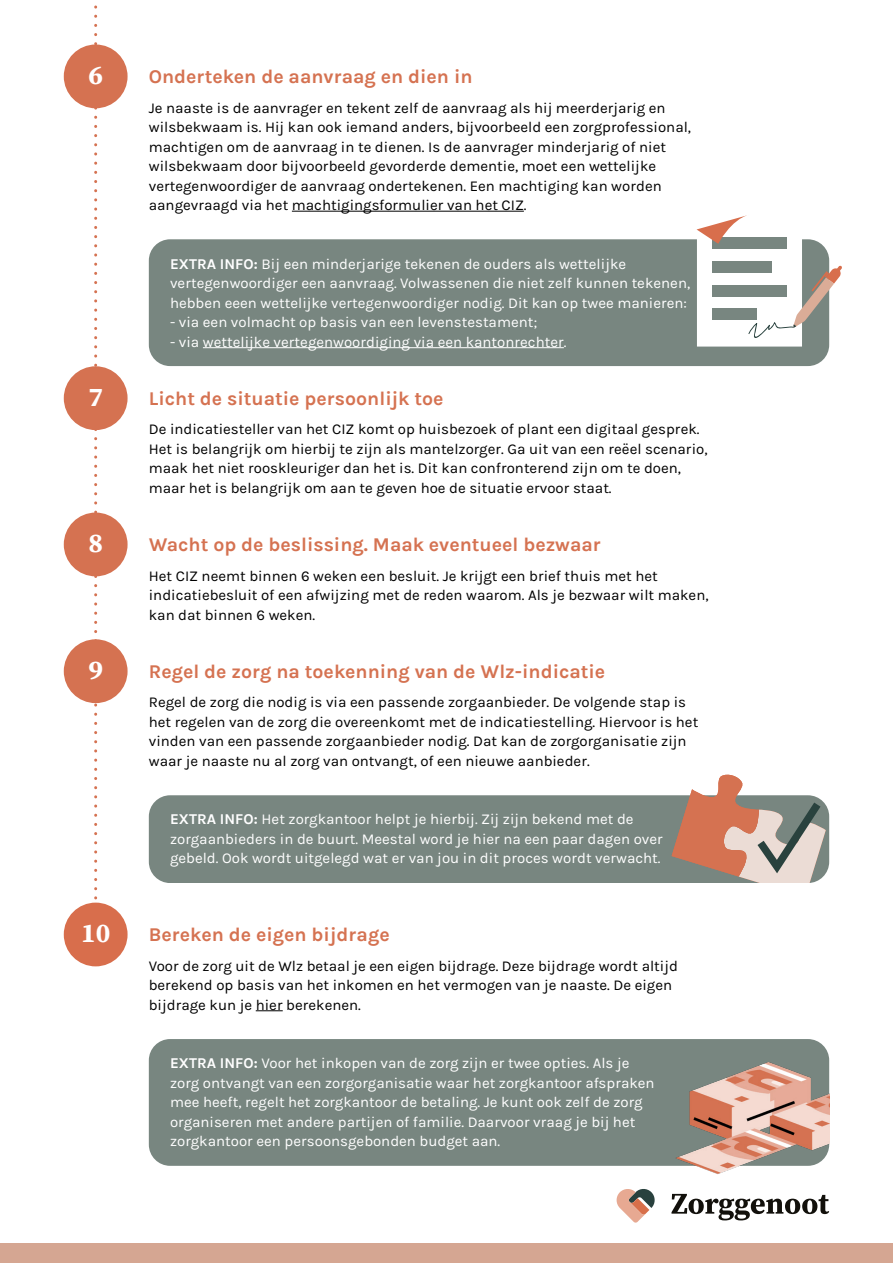
<style>
.page{position:relative;width:893px;height:1263px;background:#fff}
.page>*{position:absolute;margin:0;border:0;box-sizing:border-box;transform-origin:0 0}
.t1{font:27px "Source Serif Variable";color:#fff}
.t2{font:700 19.5px "Karla";color:#d57251}
.t3{font:15px/19.5px "Karla";color:#000}
.t4{font:15px/19.5px "Karla";color:#fff}
.s1{font-weight:700}
</style>
<div class="page">
<div style="left:0;top:1244px;width:893px;height:19px;background:#d5a692"></div>
<svg style="left:94px;top:5px;width:3px;height:895px"></svg>
<div style="left:149px;top:795px;width:680px;height:88px;background:#788680;border-radius:21px"></div>
<div style="left:149px;top:239px;width:680px;height:127px;background:#788680;border-radius:21px"></div>
<div style="left:149px;top:1039px;width:680px;height:127px;background:#788680;border-radius:21px"></div>
<hr style="left:292px;top:211px;width:232px;height:1px;background:#000">
<hr style="left:203px;top:347px;width:361px;height:1px;background:#fff">
<svg style="left:256px;top:1010px;width:27px;height:1px"></svg>
<div style="left:64px;top:44px;width:64px;height:64px;background:#d57251;border-radius:50%"></div>
<div style="left:64px;top:366px;width:64px;height:64px;background:#d57251;border-radius:50%"></div>
<div style="left:64px;top:512px;width:64px;height:64px;background:#d57251;border-radius:50%"></div>
<div style="left:64px;top:639px;width:64px;height:64px;background:#d57251;border-radius:50%"></div>
<div style="left:64px;top:902px;width:64px;height:64px;background:#d86e4c;border-radius:50%"></div>
<svg style="left:617px;top:1189px;width:38px;height:33px"></svg>
<svg style="left:671px;top:1194px;width:158px;height:26px"></svg>
<img style="left:671px;top:1039px;width:158px;height:135px">
<svg style="left:696px;top:215px;width:146px;height:132px"></svg>
<svg style="left:672px;top:774px;width:156px;height:109px"></svg>
<h1 class="t1" style="left:88px;top:57px;width:16px">6</h1>
<h2 class="t2" style="left:149px;top:65px;width:325px">Onderteken de aanvraag en dien in</h2>
<p class="t3" style="left:149px;top:98px;width:544px">Je naaste is de aanvrager en tekent zelf de aanvraag als hij meerderjarig en wilsbekwaam is. Hij kan ook iemand anders, bijvoorbeeld een zorgprofessional, machtigen om de aanvraag in te dienen. Is de aanvrager minderjarig of niet wilsbekwaam door bijvoorbeeld gevorderde dementie, moet een wettelijke vertegenwoordiger de aanvraag ondertekenen. Een machtiging kan worden aangevraagd via het machtigingsformulier van het CIZ.</p>
<p class="t4" style="left:170px;top:254px;width:522px"><span class="s1">EXTRA INFO:</span> Bij een minderjarige tekenen de ouders als wettelijke vertegenwoordiger een aanvraag. Volwassenen die niet zelf kunnen tekenen, hebben eeen wettelijke vertegenwoordiger nodig. Dit kan op twee manieren:</p>
<p class="t4" style="left:170px;top:313px;width:369px">- via een volmacht op basis van een levenstestament;</p>
<p class="t4" style="left:170px;top:332px;width:398px">- via wettelijke vertegenwoordiging via een kantonrechter.</p>
<h1 class="t1" style="left:88px;top:379px;width:16px">7</h1>
<h2 class="t2" style="left:149px;top:387px;width:296px">Licht de situatie persoonlijk toe</h2>
<p class="t3" style="left:149px;top:420px;width:560px">De indicatiesteller van het CIZ komt op huisbezoek of plant een digitaal gesprek.<br>Het is belangrijk om hierbij te zijn als mantelzorger. Ga uit van een reëel scenario, maak het niet rooskleuriger dan het is. Dit kan confronterend zijn om te doen, maar het is belangrijk om aan te geven hoe de situatie ervoor staat.</p>
<h1 class="t1" style="left:88px;top:525px;width:16px">8</h1>
<h2 class="t2" style="left:149px;top:533px;width:454px">Wacht op de beslissing. Maak eventueel bezwaar</h2>
<p class="t3" style="left:149px;top:566px;width:561px">Het CIZ neemt binnen 6 weken een besluit. Je krijgt een brief thuis met het indicatiebesluit of een afwijzing met de reden waarom. Als je bezwaar wilt maken, kan dat binnen 6 weken.</p>
<h1 class="t1" style="left:88px;top:652px;width:16px">9</h1>
<h2 class="t2" style="left:149px;top:660px;width:458px">Regel de zorg na toekenning van de Wlz-indicatie</h2>
<p class="t3" style="left:149px;top:693px;width:551px">Regel de zorg die nodig is via een passende zorgaanbieder. De volgende stap is het regelen van de zorg die overeenkomt met de indicatiestelling. Hiervoor is het vinden van een passende zorgaanbieder nodig. Dat kan de zorgorganisatie zijn waar je naaste nu al zorg van ontvangt, of een nieuwe aanbieder.</p>
<p class="t4" style="left:170px;top:810px;width:494px"><span class="s1">EXTRA INFO:</span> Het zorgkantoor helpt je hierbij. Zij zijn bekend met de zorgaanbieders in de buurt. Meestal word je hier na een paar dagen over gebeld. Ook wordt uitgelegd wat er van jou in dit proces wordt verwacht.</p>
<h1 class="t1" style="left:81px;top:915px;width:31px">10</h1>
<h2 class="t2" style="left:149px;top:923px;width:242px">Bereken de eigen bijdrage</h2>
<p class="t3" style="left:149px;top:956px;width:531px">Voor de zorg uit de Wlz betaal je een eigen bijdrage. Deze bijdrage wordt altijd berekend op basis van het inkomen en het vermogen van je naaste. De eigen bijdrage kun je hier berekenen.</p>
<p class="t4" style="left:170px;top:1054px;width:486px"><span class="s1">EXTRA INFO:</span> Voor het inkopen van de zorg zijn er twee opties. Als je zorg ontvangt van een zorgorganisatie waar het zorgkantoor afspraken mee heeft, regelt het zorgkantoor de betaling. Je kunt ook zelf de zorg organiseren met andere partijen of familie. Daarvoor vraag je bij het zorgkantoor een persoonsgebonden budget aan.</p>
</div>
